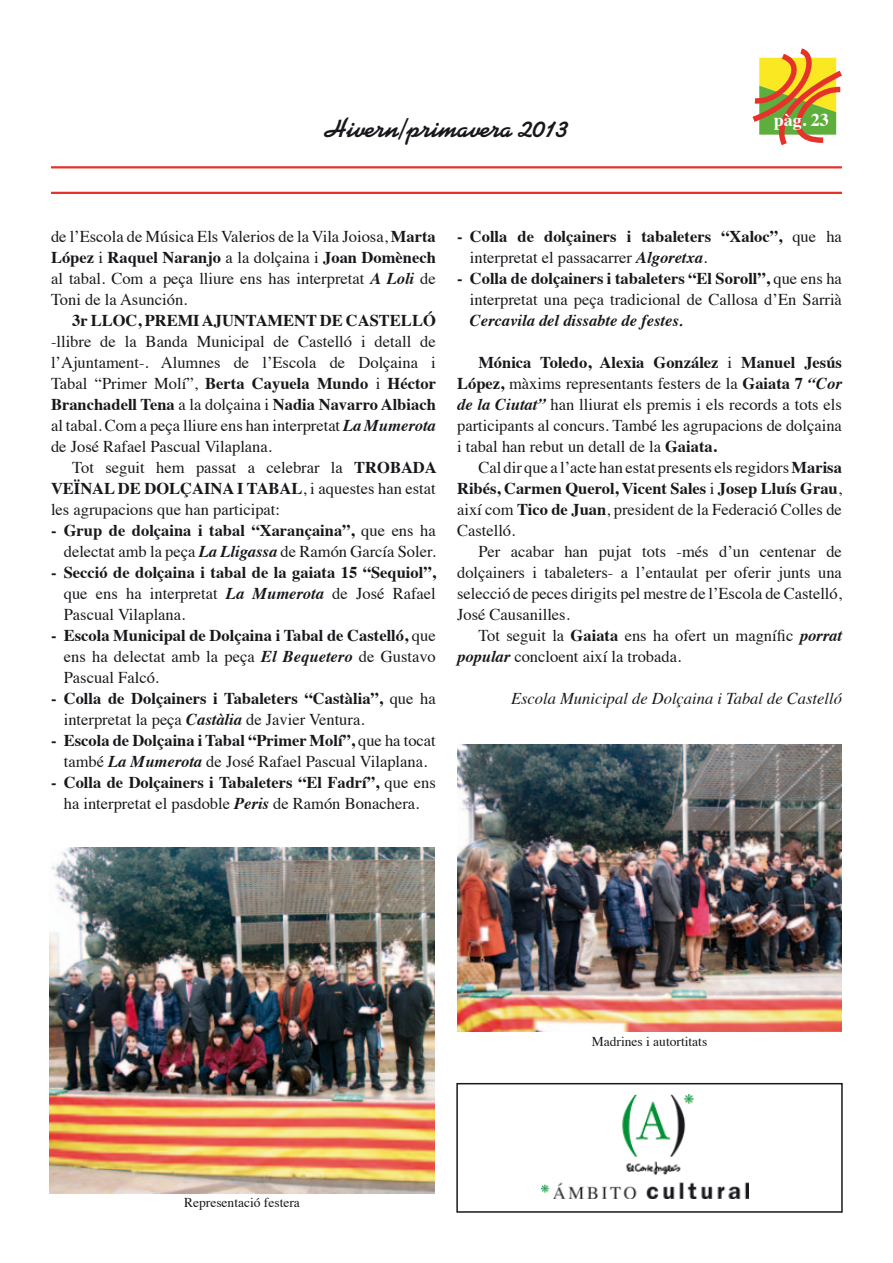
<style>
.page{position:relative;width:893px;height:1263px;background:#fff}
.page>*{position:absolute;margin:0;border:0;box-sizing:border-box;transform-origin:0 0}
.t1{font:700 27px "Kaufmann BT";color:#1a171c}
.t2{font:700 18px "Times";color:#fff}
.t3{font:16.5px/21px "Times";color:#1a171c;text-align:justify}
.t4{font:700 16.5px/21px "Times";color:#1a171c}
.t5{font:italic 16.5px "Times";color:#1a171c}
.t6{font:italic 700 16.5px "Times";color:#1a171c}
.t7{font:13.5px "Times";color:#1a171c}
.s1{font-weight:700}
.s2{font-weight:700;font-style:italic}
.s3{font-weight:400}
.s4{font-style:italic}
</style>
<div class="page">
<svg style="left:752px;top:48px;width:90px;height:98px"></svg>
<hr style="left:51px;top:166px;width:791px;height:2px;background:#e5332c">
<hr style="left:51px;top:192px;width:791px;height:2px;background:#e5332c">
<div style="left:456px;top:1083px;width:387px;height:130px;border:2px solid #1a171c"></div>
<img style="left:542px;top:1094px;width:206px;height:104px">
<img style="left:50px;top:848px;width:384px;height:345px">
<img style="left:457px;top:744px;width:385px;height:288px">
<h1 class="t1" style="left:324px;top:112px;width:247px">Hivern/primavera 2013</h1>
<p class="t2" style="left:774px;top:103px;width:57px">pàg. 23</p>
<p class="t3" style="left:51px;top:225px;width:386px">de l’Escola de Música Els Valerios de la Vila Joiosa, <span class="s1">Marta López</span> i <span class="s1">Raquel Naranjo</span> a la dolçaina i <span class="s1">Joan Domènech </span>al tabal. Com a peça lliure ens has interpretat <span class="s2">A Loli</span> de Toni de la Asunción.</p>
<p class="t4" style="left:72px;top:308px;width:107px">3r lloc , premi</p>
<p class="t4" style="left:202px;top:308px;width:45px">Ajuntament</p>
<p class="t4" style="left:320px;top:308px;width:50px">de Castell</p>
<p class="t4" style="left:423px;top:308px;width:14px">ó</p>
<p class="t3" style="left:51px;top:330px;width:387px">-llibre de la Banda Municipal de Castelló i detall de l’Ajuntament-. Alumnes de l’Escola de Dolçaina i Tabal “Primer Molí”, <span class="s1">Berta Cayuela Mundo</span> i <span class="s1">Héctor Branchadell Tena</span> a la dolçaina i <span class="s1">Nadia Navarro Albiach </span>al tabal. Com a peça lliure ens han interpretat <span class="s2">La Mumerota </span>de José Rafael Pascual Vilaplana.</p>
<p class="t3" style="left:51px;top:456px;width:387px;text-indent:21px">Tot seguit hem passat a celebrar la <span class="s1">TROBADA VEÏNAL DE DOLÇAINA I TABAL</span>, i aquestes han estat les agrupacions que han participat:</p>
<p class="t3" style="left:51px;top:519px;width:386px;text-align:right"><span class="s1">- Grup de dolçaina i tabal “Xarançaina”,</span> que ens ha delectat amb la peça <span class="s2">La Lligassa</span> de Ramón García Soler.</p>
<p class="t3" style="left:64px;top:561px;width:374px;text-indent:-13px"><span class="s1">- Secció de dolçaina i tabal de la gaiata 15 “Sequiol”, </span>que ens ha interpretat <span class="s2">La Mumerota</span> de José Rafael Pascual Vilaplana.</p>
<p class="t3" style="left:64px;top:624px;width:374px;text-indent:-13px"><span class="s1">- Escola Municipal de Dolçaina i Tabal de Castelló,</span> que ens ha delectat amb la peça <span class="s2">El Bequetero</span> de Gustavo Pascual Falcó.</p>
<p class="t4" style="left:64px;top:686px;width:374px;text-indent:-13px">- Colla de Dolçainers i Tabaleters “Castàlia”, <span class="s3">que ha interpretat la peça</span> <span class="s4">Castàlia</span> <span class="s3">de Javier Ventura.</span></p>
<p class="t3" style="left:51px;top:729px;width:386px;text-align:center"><span class="s1">- Escola de Dolçaina i Tabal “Primer Molí”,</span> que ha tocat també <span class="s2">La Mumerota</span> de José Rafael Pascual Vilaplana.</p>
<p class="t3" style="left:51px;top:771px;width:386px;text-align:center"><span class="s1">- Colla de Dolçainers i Tabaleters “El Fadrí”,</span> que ens ha interpretat el pasdoble <span class="s2">Peris</span> de Ramón Bonachera.</p>
<p class="t4" style="left:470px;top:224px;width:374px;text-indent:-13px">- Colla de dolçainers i tabaleters “Xaloc”, <span class="s3">que ha interpretat el passacarrer</span> <span class="s4">Algoretxa</span><span class="s3">.</span></p>
<p class="t3" style="left:457px;top:267px;width:386px;text-align:right"><span class="s1">- Colla de dolçainers i tabaleters “El Soroll”,</span> que ens ha interpretat una peça tradicional de Callosa d’En Sarrià</p>
<p class="t6" style="left:470px;top:305px;width:215px">Cercavila del dissabte de festes.</p>
<p class="t3" style="left:457px;top:351px;width:386px;text-indent:21px"><span class="s1">Mónica Toledo, Alexia González</span> i <span class="s1">Manuel Jesús López,</span> màxims representants festers de la <span class="s1">Gaiata 7</span> <span class="s2">“Cor de la Ciutat”</span> han lliurat els premis i els records a tots els participants al concurs. També les agrupacions de dolçaina i tabal han rebut un detall de la <span class="s1">Gaiata.</span></p>
<p class="t3" style="left:457px;top:456px;width:386px;text-indent:21px">Cal dir que a l’acte han estat presents els regidors <span class="s1">Marisa Ribés, Carmen Querol, Vicent Sales</span> i <span class="s1">Josep Lluís Grau</span>, així com <span class="s1">Tico de Juan</span>, president de la Federació Colles de Castelló.</p>
<p class="t3" style="left:457px;top:540px;width:386px;text-indent:21px">Per acabar han pujat tots -més d’un centenar de dolçainers i tabaleters- a l’entaulat per oferir junts una selecció de peces dirigits pel mestre de l’Escola de Castelló, José Causanilles.</p>
<p class="t3" style="left:457px;top:624px;width:386px;text-indent:21px">Tot seguit la <span class="s1">Gaiata</span> ens ha ofert un magnífic <span class="s2">porrat popular</span> concloent així la trobada.</p>
<p class="t5" style="left:511px;top:684px;width:332px">Escola Municipal de Dolçaina i Tabal de Castelló</p>
<p class="t7" style="left:184px;top:1190px;width:117px">Representació festera</p>
<p class="t7" style="left:592px;top:1028px;width:117px">Madrines i autortitats</p>
</div>
